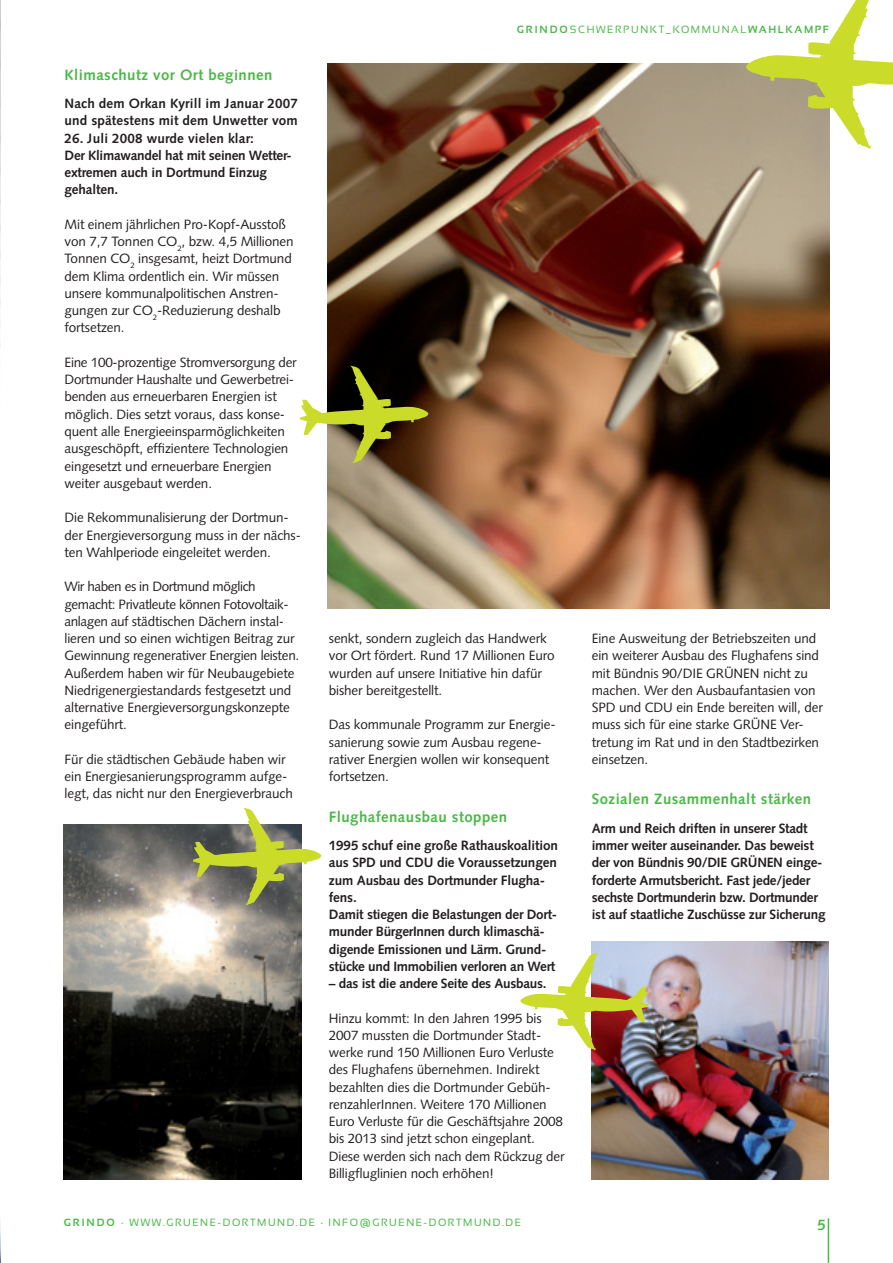
<style>
.page{position:relative;width:893px;height:1263px;background:#fff}
.page>*{position:absolute;margin:0;border:0;box-sizing:border-box;transform-origin:0 0}
.t1{font:700 15px "Syntax";letter-spacing:.03em;color:#4cb848}
.t2{font:13.5px/17.2px "Syntax";letter-spacing:-.01em;color:#231f20}
.t3{font:700 13.5px/17.2px "Syntax";letter-spacing:-.02em;color:#231f20}
.t4{font:700 13.5px/17.2px "Syntax";letter-spacing:.01em;color:#231f20}
.t5{font:10.5px "Sansation";letter-spacing:.15em;color:#4cb848}
.s1{font-weight:700}
</style>
<div class="page">
<hr style="left:828px;top:1218px;width:1px;height:45px;background:#4cb848">
<img style="left:63px;top:824px;width:238px;height:355px">
<img style="left:591px;top:942px;width:238px;height:237px">
<img style="left:327px;top:64px;width:502px;height:544px">
<svg style="left:520px;top:953px;width:129px;height:97px"></svg>
<svg style="left:193px;top:808px;width:128px;height:97px"></svg>
<svg style="left:300px;top:366px;width:128px;height:97px"></svg>
<svg style="left:746px;top:0;width:147px;height:149px"></svg>
<img style="left:0;top:0;width:1px;height:1263px">
<p class="t1" style="left:65px;top:66px;width:209px">Klimaschutz vor Ort beginnen</p>
<p class="t4" style="left:65px;top:95px;width:235px">Nach dem Orkan Kyrill im Januar 2007 und spätestens mit dem Unwetter vom</p>
<p class="t3" style="left:65px;top:129px;width:229px">26. Juli 2008 wurde vielen klar:<br>Der Klimawandel hat mit seinen Wetter&shy;extremen auch in Dortmund Einzug gehalten.</p>
<p class="t2" style="left:65px;top:216px;width:231px">Mit einem jährlichen Pro-Kopf-Ausstoß von 7,7 Tonnen CO<sub>2</sub>, bzw. 4,5 Millionen Tonnen CO<sub>2</sub> insgesamt, heizt Dortmund dem Klima ordentlich ein. Wir müssen unsere kommunalpolitischen Anstren&shy;gungen zur CO<sub>2</sub>-Reduzierung deshalb fortsetzen.</p>
<p class="t2" style="left:65px;top:354px;width:234px">Eine 100-prozentige Stromversorgung der Dortmunder Haushalte und Gewerbetrei&shy;benden aus erneuerbaren Energien ist möglich. Dies setzt voraus, dass konse&shy;quent alle Energieeinsparmöglichkeiten ausgeschöpft, effizientere Technologien eingesetzt und erneuerbare Energien weiter ausgebaut werden.</p>
<p class="t2" style="left:65px;top:509px;width:238px">Die Rekommunalisierung der Dortmun&shy;der Energieversorgung muss in der nächs&shy;ten Wahlperiode eingeleitet werden.</p>
<p class="t2" style="left:65px;top:578px;width:236px">Wir haben es in Dortmund möglich gemacht: Privatleute können Fotovoltaik&shy;anlagen auf städtischen Dächern instal&shy;lieren und so einen wichtigen Beitrag zur Gewinnung regenerativer Energien leisten.<br>Außerdem haben wir für Neubaugebiete Niedrigenergiestandards festgesetzt und alternative Energieversorgungskonzepte eingeführt.</p>
<p class="t2" style="left:65px;top:751px;width:230px">Für die städtischen Gebäude haben wir ein Energiesanierungsprogramm aufge&shy;legt, das nicht nur den Energieverbrauch</p>
<p class="t5" style="left:517px;top:24px;width:314px"><span class="s1">GRINDO</span>SCHWERPUNKT_KOMMUNAL<span class="s1">WAHLKAMPF</span></p>
<p class="t2" style="left:329px;top:630px;width:227px">senkt, sondern zugleich das Handwerk vor Ort fördert. Rund 17 Millionen Euro wurden auf unsere Initiative hin dafür bisher bereitgestellt.</p>
<p class="t2" style="left:329px;top:716px;width:228px">Das kommunale Programm zur Energie&shy;sanierung sowie zum Ausbau regene&shy;rativer Energien wollen wir konsequent fortsetzen.</p>
<p class="t1" style="left:329px;top:808px;width:180px">Flughafenausbau stoppen</p>
<p class="t3" style="left:329px;top:837px;width:231px">1995 schuf eine große Rathauskoalition aus SPD und CDU die Voraussetzungen zum Ausbau des Dortmunder Flugha&shy;fens.<br>Damit stiegen die Belastungen der Dort&shy;munder BürgerInnen durch klimaschä&shy;digende Emissionen und Lärm. Grund&shy;stücke und Immobilien verloren an Wert</p>
<p class="t3" style="left:329px;top:975px;width:219px">– das ist die andere Seite des Ausbaus.</p>
<p class="t2" style="left:329px;top:1009px;width:237px">Hinzu kommt: In den Jahren 1995 bis 2007 mussten die Dortmunder Stadt&shy;werke rund 150 Millionen Euro Verluste des Flughafens übernehmen. Indirekt bezahlten dies die Dortmunder Gebüh&shy;renzahlerInnen. Weitere 170 Millionen Euro Verluste für die Geschäftsjahre 2008 bis 2013 sind jetzt schon eingeplant.<br>Diese werden sich nach dem Rückzug der Billigfluglinien noch erhöhen!</p>
<p class="t2" style="left:592px;top:630px;width:233px">Eine Ausweitung der Betriebszeiten und ein weiterer Ausbau des Flughafens sind mit Bündnis 90/DIE GRÜNEN nicht zu machen. Wer den Ausbaufantasien von SPD und CDU ein Ende bereiten will, der muss sich für eine starke GRÜNE Ver&shy;tretung im Rat und in den Stadtbezirken einsetzen.</p>
<p class="t1" style="left:592px;top:790px;width:221px">Sozialen Zusammenhalt stärken</p>
<p class="t3" style="left:592px;top:819px;width:235px">Arm und Reich driften in unserer Stadt immer weiter auseinander. Das beweist der von Bündnis 90/DIE GRÜNEN einge&shy;forderte Armutsbericht. Fast jede/jeder sechste Dortmunderin bzw. Dortmunder ist auf staatliche Zuschüsse zur Sicherung</p>
<p class="t5" style="left:64px;top:1216px;width:459px"><span class="s1">GRINDO</span> · WWW.GRUENE-DORTMUND .D E · INFO@GRUENE-DORTMUND .D E</p>
<p class="t1" style="left:818px;top:1216px;width:10px">5</p>
</div>
